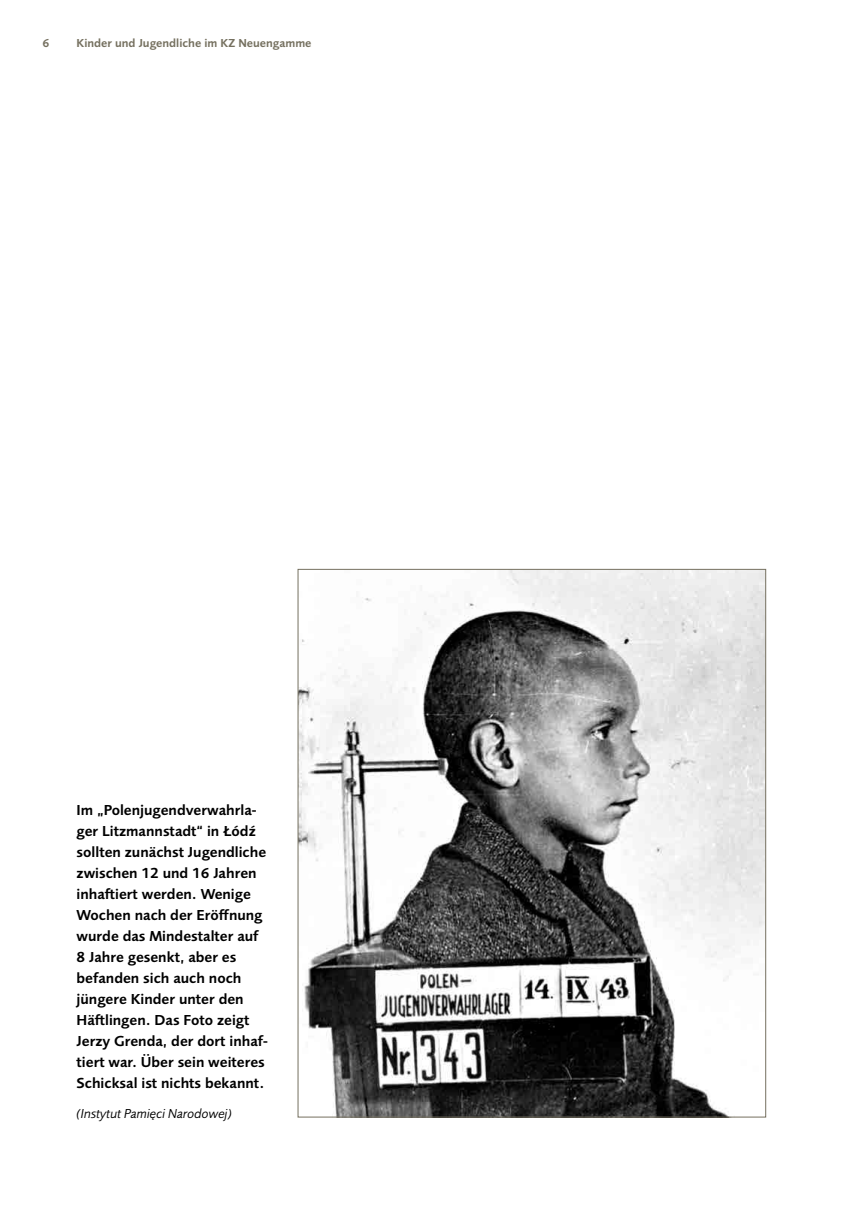
<style>
.page{position:relative;width:851px;height:1212px;background:#fff}
.page>*{position:absolute;margin:0;border:0;box-sizing:border-box;transform-origin:0 0}
.t1{font:600 15px/21px "Foundry Sans";color:#000}
.t2{font:italic 13.5px "Foundry Sans";color:#000}
.t3{font:600 12px "Foundry Sans";color:#75705f}
</style>
<div class="page">
<img style="left:300px;top:571px;width:463px;height:544px">
<p class="t3" style="left:43px;top:34px;width:8px">6</p>
<p class="t3" style="left:77px;top:34px;width:236px">Kinder und Jugendliche im KZ Neuengamme</p>
<p class="t1" style="left:77px;top:799px;width:193px">Im „Polenjugendverwahrla&shy;ger Litzmannstadt“ in Łódź sollten zunächst Jugendliche zwischen 12 und 16 Jahren inhaftiert werden. Wenige<br>Wochen nach der Eröffnung wurde das Mindestalter auf<br>8 Jahre gesenkt, aber es befanden sich auch noch jüngere Kinder unter den<br>Häftlingen. Das Foto zeigt<br>Jerzy Grenda, der dort inhaf&shy;tiert war. Über sein weiteres<br>Schicksal ist nichts bekannt.</p>
<p class="t2" style="left:77px;top:1104px;width:157px">(Instytut Pamięci Narodowej)</p>
</div>
